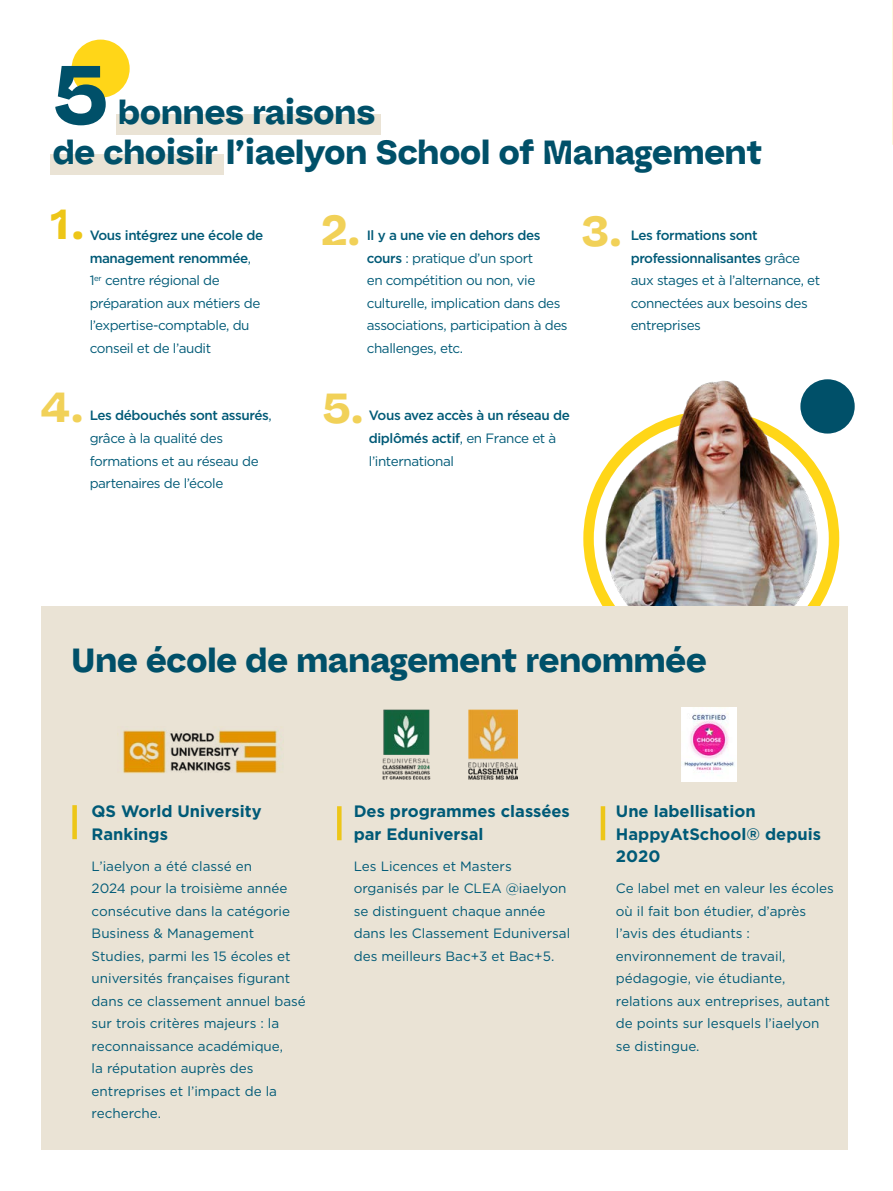
<style>
.page{position:relative;width:893px;height:1191px;background:#fff}
.page>*{position:absolute;margin:0;border:0;box-sizing:border-box;transform-origin:0 0}
.t1{font:700 82.5px "Bauziet Norm Extra";color:#005069}
.t2{font:700 42px "Bauziet Norm Extra";color:#f1d158}
.t3{font:700 42px "Bauziet Norm Extra";color:#edc618}
.t4{font:700 33.45px/40.2px "Bauziet Norm Extra";color:#005069}
.t5{font:700 16.5px/22.5px "Gotham";color:#005a77}
.t6{font:13.5px/22.5px "Gotham";color:#005a77}
.t7{font:13.5px/22.5px "Gotham";letter-spacing:-.03em;color:#005a77}
.t8{font:500 13.5px/22.5px "Gotham";letter-spacing:-.03em;color:#005a77}
.s1{font-weight:500}
.s2{font-weight:400}
</style>
<div class="page">
<svg style="left:892px;top:0;width:1px;height:145px"></svg>
<div style="left:583px;top:411px;width:256px;height:255px;border:10px solid #ffd618;border-radius:50%"></div>
<img style="left:595px;top:380px;width:227px;height:226px">
<div style="left:41px;top:606px;width:807px;height:543px;background:#eae3d5"></div>
<div style="left:117px;top:114px;width:264px;height:20px;background:#eae3d5"></div>
<div style="left:72px;top:40px;width:58px;height:58px;background:#ffd618;border-radius:50%"></div>
<div style="left:50px;top:154px;width:174px;height:20px;background:#eae3d5"></div>
<img style="left:122px;top:730px;width:156px;height:44px">
<img style="left:382px;top:709px;width:49px;height:71px">
<div style="left:72px;top:805px;width:5px;height:34px;background:#edc618"></div>
<div style="left:337px;top:806px;width:5px;height:34px;background:#edc618"></div>
<hr style="left:601px;top:806px;width:4px;height:34px;background:#edc618">
<div style="left:800px;top:379px;width:55px;height:54px;background:#005069;border-radius:50%"></div>
<img style="left:469px;top:709px;width:49px;height:70px">
<img style="left:681px;top:707px;width:56px;height:75px">
<h1 class="t1" style="left:53px;top:39px;width:57px">5</h1>
<h3 class="t4" style="left:53px;top:91px;width:711px;text-indent:66px">bonnes raisons<br>de choisir l’iaelyon School of Management</h3>
<h2 class="t3" style="left:49px;top:196px;width:37px">1.</h2>
<h2 class="t2" style="left:321px;top:202px;width:41px">2.</h2>
<h2 class="t2" style="left:581px;top:203px;width:43px">3.</h2>
<p class="t7" style="left:90px;top:224px;width:175px"><span class="s1">Vous intégrez une école de management renommée</span>,<br>1<sup>er</sup> centre régional de préparation aux métiers de l’expertise-comptable, du conseil et de l’audit</p>
<p class="t7" style="left:367px;top:224px;width:202px"><span class="s1">Il y a une vie en dehors des cours</span> : pratique d’un sport<br>en compétition ou non, vie culturelle, implication dans des associations, participation à des challenges, etc.</p>
<p class="t7" style="left:631px;top:224px;width:191px"><span class="s1">Les formations sont professionnalisantes</span> grâce aux stages et à l’alternance, et connectées aux besoins des entreprises</p>
<h2 class="t2" style="left:41px;top:379px;width:45px">4.</h2>
<h2 class="t2" style="left:322px;top:380px;width:44px">5.</h2>
<p class="t7" style="left:90px;top:404px;width:184px"><span class="s1">Les débouchés sont assurés</span>, grâce à la qualité des formations et au réseau de partenaires de l’école</p>
<p class="t8" style="left:369px;top:404px;width:202px">Vous avez accès à un réseau de diplômés actif<span class="s2">, en France et à l’international</span></p>
<h3 class="t4" style="left:72px;top:639px;width:636px">Une école de management renommée</h3>
<p class="t5" style="left:92px;top:799px;width:172px">QS World University<br>Rankings</p>
<p class="t6" style="left:92px;top:854px;width:216px">L’iaelyon a été classé en<br>2024 pour la troisième année consécutive dans la catégorie<br>Business &amp; Management<br>Studies, parmi les 15 écoles et universités françaises figurant dans ce classement annuel basé sur trois critères majeurs : la reconnaissance académique,<br>la réputation auprès des entreprises et l’impact de la recherche.</p>
<p class="t5" style="left:354px;top:799px;width:218px">Des programmes classées par Eduniversal</p>
<p class="t6" style="left:354px;top:854px;width:218px">Les Licences et Masters organisés par le CLEA @iaelyon se distinguent chaque année dans les Classement Eduniversal des meilleurs Bac+3 et Bac+5.</p>
<p class="t5" style="left:616px;top:799px;width:207px">Une labellisation<br>HappyAtSchool® depuis<br>2020</p>
<p class="t6" style="left:616px;top:877px;width:220px">Ce label met en valeur les écoles où il fait bon étudier, d’après l’avis des étudiants : environnement de travail, pédagogie, vie étudiante, relations aux entreprises, autant de points sur lesquels l’iaelyon se distingue.</p>
</div>
